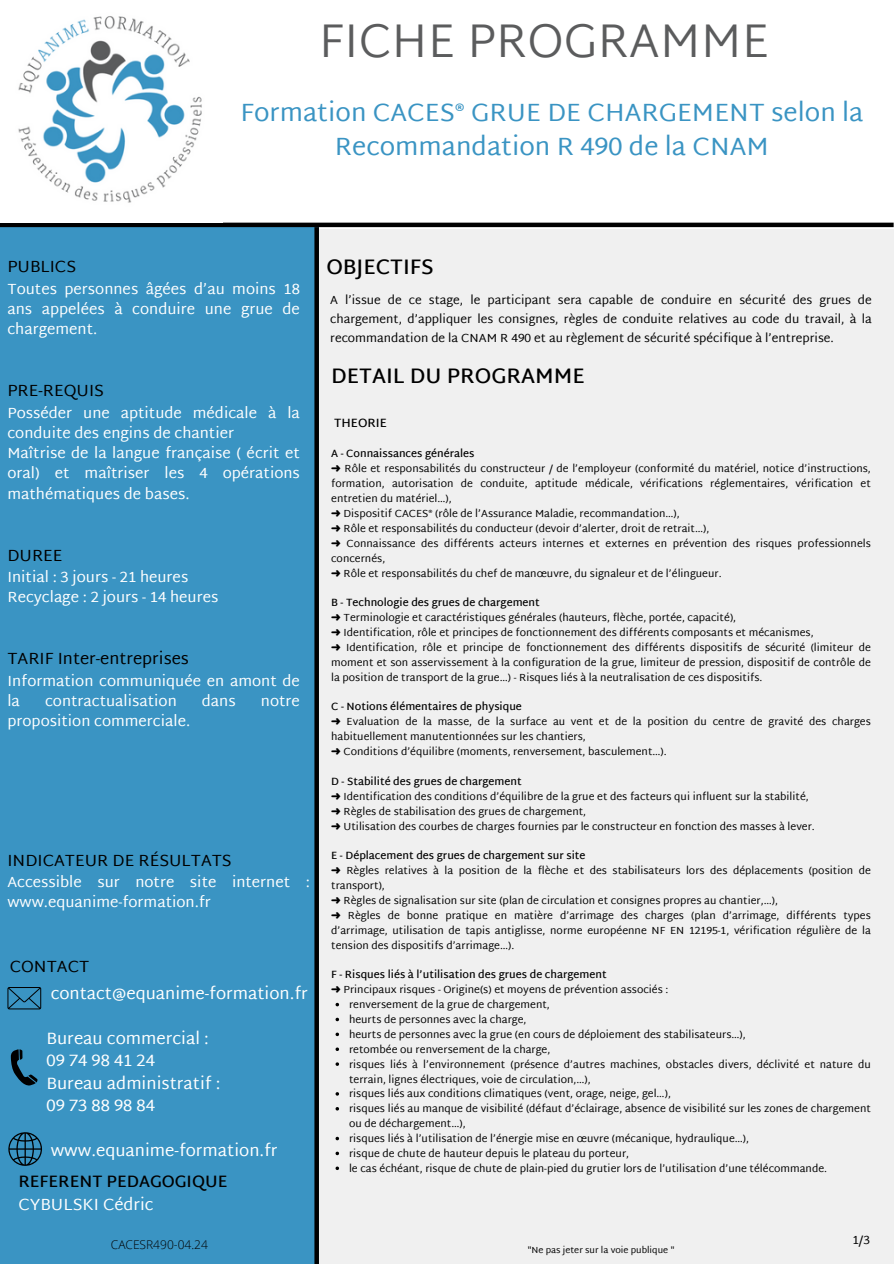
<style>
.page{position:relative;width:894px;height:1264px;background:#fff}
.page>*{position:absolute;margin:0;border:0;box-sizing:border-box;transform-origin:0 0}
.t1{font:300 47.25px "Martel Sans";color:#5b5c5d}
.t2{font:25.5px/34.8px "Martel Sans";color:#3a94c3;text-align:center}
.t3{font:600 21px "Martel Sans";color:#000}
.t4{font:16.8px/22.5px "Martel Sans";color:#fff}
.t5{font:16.5px "Martel Sans";color:#000}
.t6{font:600 16.5px/22.5px "Martel Sans";color:#000}
.t7{font:15px/20.2px "Martel Sans";color:#fff}
.t8{font:12px/19px "Martel Sans";color:#000;text-align:justify}
.t9{font:300 12px "Open Sans";color:#000}
.t10{font:600 12px "Martel Sans";color:#000}
.t11{font:10.5px/14.9px "Martel Sans";color:#000}
.t12{font:600 10.5px "Martel Sans";color:#000}
.t13{font:9px "Martel Sans";color:#000}
.s1{font-weight:400;color:#fff}
.s2{font-family:"Free Serif"}
</style>
<div class="page">
<div style="left:318px;top:229px;width:575px;height:1034px;background:#f0f0f0"></div>
<div style="left:0;top:225px;width:318px;height:1038px;background:#3a94c3"></div>
<div style="left:314px;top:227px;width:5px;height:1036px;background:#000"></div>
<hr style="left:0;top:223px;width:893px;height:4px;background:#000">
<img style="left:18px;top:16px;width:184px;height:187px">
<svg style="left:335px;top:1002px;width:4px;height:4px"></svg>
<svg style="left:335px;top:1017px;width:4px;height:4px"></svg>
<svg style="left:335px;top:1032px;width:4px;height:4px"></svg>
<svg style="left:335px;top:1107px;width:4px;height:3px"></svg>
<svg style="left:335px;top:1136px;width:4px;height:4px"></svg>
<svg style="left:335px;top:1151px;width:4px;height:4px"></svg>
<svg style="left:8px;top:1132px;width:34px;height:34px"></svg>
<svg style="left:11px;top:1049px;width:27px;height:37px"></svg>
<svg style="left:7px;top:987px;width:34px;height:22px"></svg>
<h6 class="t1" style="left:319px;top:13px;width:452px">FICHE PROGRAMME</h6>
<h6 class="t2" style="left:240px;top:94px;width:624px">Formation CACES® GRUE DE CHARGEMENT selon la<br>Recommandation R 490 de la CNAM</h6>
<p class="t5" style="left:7px;top:257px;width:70px">PUBLICS</p>
<p class="t7" style="left:7px;top:278px;width:294px;text-align:justify">Toutes personnes âgées d’au moins 18 ans appelées à conduire une grue de chargement.</p>
<h1 class="t5" style="left:7px;top:381px;width:98px">PRE-REQUIS</h1>
<h1 class="t7" style="left:7px;top:402px;width:294px">Posséder une aptitude médicale à la conduite des engins de chantier<br>Maîtrise de la langue française ( écrit et oral) et maîtriser les 4 opérations mathématiques de bases.</h1>
<h2 class="t5" style="left:7px;top:545px;width:57px">DUREE</h2>
<h2 class="t7" style="left:7px;top:566px;width:212px">Initial : 3 jours - 21 heures<br>Recyclage : 2 jours - 14 heures</h2>
<h6 class="t5" style="left:7px;top:648px;width:183px">TARIF Inter-entreprises</h6>
<h6 class="t7" style="left:7px;top:670px;width:294px">Information communiquée en amont de la</h6>
<h6 class="t7" style="left:45px;top:690px;width:133px">contractualisation</h6>
<h6 class="t7" style="left:202px;top:690px;width:35px">dans</h6>
<h6 class="t7" style="left:261px;top:690px;width:40px">notre</h6>
<h6 class="t7" style="left:7px;top:710px;width:184px">proposition commerciale.</h6>
<h5 class="t5" style="left:7px;top:850px;width:226px">INDICATEUR DE RÉSULTATS</h5>
<h5 class="t7" style="left:7px;top:871px;width:304px">Accessible sur notre site internet : www.equanime-formation.fr</h5>
<p class="t5" style="left:10px;top:956px;width:81px">CONTACT</p>
<p class="t4" style="left:51px;top:981px;width:258px">contact@equanime-formation.fr</p>
<p class="t4" style="left:47px;top:1026px;width:175px">Bureau commercial :<br>09 74 98 41 24<br>Bureau administratif :<br>09 73 88 98 84</p>
<p class="t4" style="left:51px;top:1139px;width:228px">www.equanime-formation.fr</p>
<h4 class="t6" style="left:18px;top:1170px;width:210px">REFERENT PEDAGOGIQUE<br><span class="s1">CYBULSKI Cédric</span></h4>
<h6 class="t9" style="left:111px;top:1236px;width:98px">CACESR490-04.24</h6>
<p class="t3" style="left:326px;top:255px;width:109px">OBJECTIFS</p>
<h5 class="t8" style="left:330px;top:290px;width:543px">A l’issue de ce stage, le participant sera capable de conduire en sécurité des grues de chargement, d’appliquer les consignes, règles de conduite relatives au code du travail, à la recommandation de la CNAM R 490 et au règlement de sécurité spécifique à l’entreprise.</h5>
<h5 class="t3" style="left:331px;top:363px;width:255px">DETAIL DU PROGRAMME</h5>
<p class="t10" style="left:334px;top:415px;width:54px">THEORIE</p>
<h3 class="t12" style="left:331px;top:447px;width:145px">A - Connaissances générales</h3>
<p class="t11" style="left:331px;top:461px;width:541px;text-align:justify"><span class="s2">➜</span> Rôle et responsabilités du constructeur / de l’employeur (conformité du matériel, notice d’instructions, formation, autorisation de conduite, aptitude médicale, vérifications réglementaires, vérification et entretien du matériel…),</p>
<h3 class="t11" style="left:331px;top:506px;width:350px"><span class="s2">➜</span> Dispositif CACES® (rôle de l’Assurance Maladie, recommandation…),</h3>
<p class="t11" style="left:331px;top:521px;width:379px"><span class="s2">➜</span> Rôle et responsabilités du conducteur (devoir d’alerter, droit de retrait…),</p>
<p class="t11" style="left:331px;top:535px;width:541px"><span class="s2">➜</span> Connaissance des différents acteurs internes et externes en prévention des risques professionnels concernés,</p>
<p class="t11" style="left:331px;top:565px;width:392px"><span class="s2">➜</span> Rôle et responsabilités du chef de manœuvre, du signaleur et de l’élingueur.</p>
<p class="t12" style="left:331px;top:596px;width:210px">B - Technologie des grues de chargement</p>
<p class="t11" style="left:331px;top:610px;width:406px"><span class="s2">➜</span> Terminologie et caractéristiques générales (hauteurs, flèche, portée, capacité),</p>
<p class="t11" style="left:331px;top:625px;width:484px"><span class="s2">➜</span> Identification, rôle et principes de fonctionnement des différents composants et mécanismes,</p>
<p class="t11" style="left:331px;top:640px;width:541px;text-align:justify"><span class="s2">➜</span> Identification, rôle et principe de fonctionnement des différents dispositifs de sécurité (limiteur de moment et son asservissement à la configuration de la grue, limiteur de pression, dispositif de contrôle de la position de transport de la grue…) - Risques liés à la neutralisation de ces dispositifs.</p>
<p class="t12" style="left:331px;top:700px;width:192px">C - Notions élémentaires de physique</p>
<p class="t11" style="left:331px;top:714px;width:541px"><span class="s2">➜</span> Evaluation de la masse, de la surface au vent et de la position du centre de gravité des charges habituellement manutentionnées sur les chantiers,</p>
<p class="t11" style="left:331px;top:744px;width:337px"><span class="s2">➜</span> Conditions d’équilibre (moments, renversement, basculement…).</p>
<p class="t12" style="left:331px;top:775px;width:192px">D - Stabilité des grues de chargement</p>
<p class="t11" style="left:331px;top:788px;width:479px"><span class="s2">➜</span> Identification des conditions d’équilibre de la grue et des facteurs qui influent sur la stabilité,</p>
<p class="t11" style="left:331px;top:803px;width:256px"><span class="s2">➜</span> Règles de stabilisation des grues de chargement,</p>
<p class="t11" style="left:331px;top:818px;width:485px"><span class="s2">➜</span> Utilisation des courbes de charges fournies par le constructeur en fonction des masses à lever.</p>
<p class="t12" style="left:331px;top:849px;width:256px">E - Déplacement des grues de chargement sur site</p>
<p class="t11" style="left:331px;top:863px;width:541px"><span class="s2">➜</span> Règles relatives à la position de la flèche et des stabilisateurs lors des déplacements (position de transport),</p>
<p class="t11" style="left:331px;top:892px;width:448px"><span class="s2">➜</span> Règles de signalisation sur site (plan de circulation et consignes propres au chantier,…),</p>
<p class="t11" style="left:331px;top:907px;width:541px;text-align:justify"><span class="s2">➜</span> Règles de bonne pratique en matière d’arrimage des charges (plan d’arrimage, différents types d’arrimage, utilisation de tapis antiglisse, norme européenne NF EN 12195-1, vérification régulière de la tension des dispositifs d’arrimage…).</p>
<p class="t12" style="left:331px;top:968px;width:277px">F - Risques liés à l’utilisation des grues de chargement</p>
<p class="t11" style="left:331px;top:982px;width:339px"><span class="s2">➜</span> Principaux risques - Origine(s) et moyens de prévention associés :</p>
<p class="t11" style="left:349px;top:997px;width:202px">renversement de la grue de chargement,</p>
<p class="t11" style="left:349px;top:1011px;width:179px">heurts de personnes avec la charge,</p>
<p class="t11" style="left:349px;top:1026px;width:398px">heurts de personnes avec la grue (en cours de déploiement des stabilisateurs…),</p>
<p class="t11" style="left:349px;top:1041px;width:203px">retombée ou renversement de la charge,</p>
<p class="t11" style="left:349px;top:1056px;width:523px">risques liés à l’environnement (présence d’autres machines, obstacles divers, déclivité et nature du terrain, lignes électriques, voie de circulation,…),</p>
<p class="t11" style="left:349px;top:1086px;width:323px">risques liés aux conditions climatiques (vent, orage, neige, gel…),</p>
<p class="t11" style="left:349px;top:1101px;width:523px">risques liés au manque de visibilité (défaut d’éclairage, absence de visibilité sur les zones de chargement ou de déchargement…),</p>
<p class="t11" style="left:349px;top:1130px;width:401px">risques liés à l’utilisation de l’énergie mise en œuvre (mécanique, hydraulique…),</p>
<p class="t11" style="left:349px;top:1145px;width:281px">risque de chute de hauteur depuis le plateau du porteur,</p>
<p class="t11" style="left:349px;top:1160px;width:479px">le cas échéant, risque de chute de plain-pied du grutier lors de l’utilisation d’une télécommande.</p>
<p class="t13" style="left:527px;top:1244px;width:149px">"Ne pas jeter sur la voie publique "</p>
<p class="t8" style="left:852px;top:1230px;width:19px">1/3</p>
</div>
